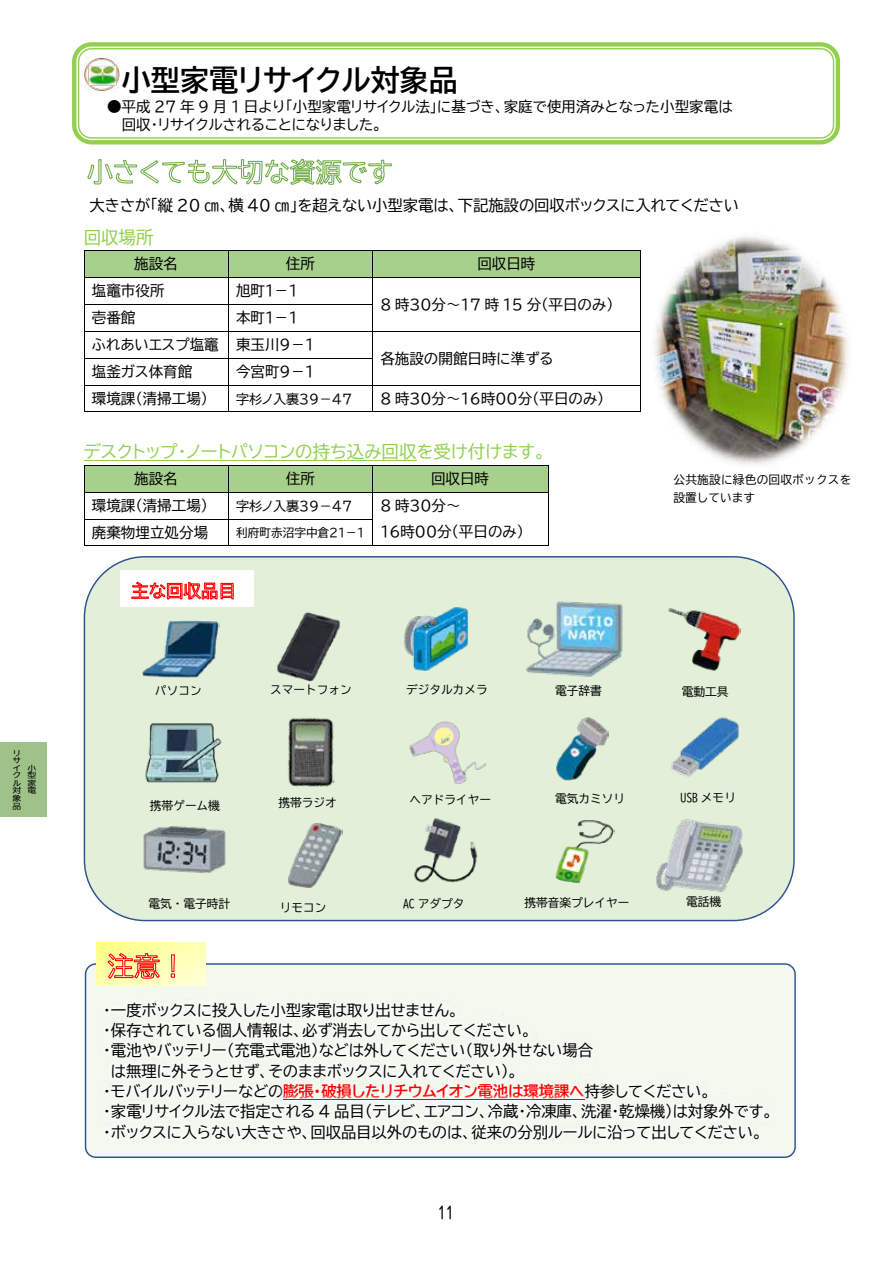
<style>
.page{position:relative;width:893px;height:1263px;background:#fff}
.page>*{position:absolute;margin:0;border:0;box-sizing:border-box;transform-origin:0 0}
.t1{font:29.1px "BIZ UDP Gothic Bold";color:#000}
.t2{font:17.4px "BIZ UDP Gothic";color:#92d050}
.t3{font:16.5px "Jun 201 Pro";color:#000}
.t4{font:15.3px "BIZ UDP Gothic";letter-spacing:-.005em;color:#000}
.t5{font:14.55px/17.5px "BIZ UDP Gothic";color:#000}
.t6{font:13.05px "BIZ UDP Gothic";color:#000}
.t7{font:11.7px/17.4px "BIZ UD Gothic";color:#000}
.t8{font:11.7px "BIZ UDP Gothic";color:#000}
.t9{font:7.5px/7.5px "UD Shin Go NT Pro";color:#000;text-align:justify;scale:1.17 1}
.s1{font-size:14.55px}
.s2{font-family:"BIZ UDP Gothic Bold";color:#f00}
</style>
<div class="page">
<div style="left:0;top:742px;width:47px;height:74px;background:#9ec288"></div>
<div style="left:86px;top:964px;width:709px;height:193px;background:#f3f9ef;border-radius:10px"></div>
<div style="left:85px;top:963px;width:711px;height:195px;border:1px solid #2f528f;border-radius:10px"></div>
<svg style="left:72px;top:42px;width:768px;height:102px"></svg>
<img style="left:84px;top:58px;width:2px;height:34px">
<svg style="left:86px;top:42px;width:306px;height:143px"></svg>
<div style="left:84px;top:251px;width:144px;height:26px;background:#a8d08d"></div>
<div style="left:228px;top:251px;width:144px;height:26px;background:#a8d08d"></div>
<div style="left:373px;top:251px;width:267px;height:26px;background:#a8d08d"></div>
<hr style="left:84px;top:250px;width:144px;height:1px;background:#000">
<hr style="left:228px;top:250px;width:144px;height:1px;background:#000">
<hr style="left:373px;top:250px;width:268px;height:1px;background:#000">
<hr style="left:84px;top:277px;width:144px;height:1px;background:#000">
<hr style="left:228px;top:277px;width:144px;height:1px;background:#000">
<hr style="left:373px;top:277px;width:268px;height:1px;background:#000">
<hr style="left:84px;top:304px;width:144px;height:1px;background:#000">
<hr style="left:228px;top:304px;width:144px;height:1px;background:#000">
<hr style="left:84px;top:331px;width:144px;height:1px;background:#000">
<hr style="left:228px;top:331px;width:144px;height:1px;background:#000">
<hr style="left:373px;top:331px;width:268px;height:1px;background:#000">
<hr style="left:84px;top:358px;width:144px;height:1px;background:#000">
<hr style="left:228px;top:358px;width:144px;height:1px;background:#000">
<hr style="left:84px;top:385px;width:144px;height:1px;background:#000">
<hr style="left:228px;top:385px;width:144px;height:1px;background:#000">
<hr style="left:373px;top:385px;width:268px;height:1px;background:#000">
<svg style="left:84px;top:251px;width:1px;height:161px"></svg>
<hr style="left:84px;top:412px;width:144px;height:1px;background:#000">
<svg style="left:228px;top:251px;width:1px;height:161px"></svg>
<hr style="left:228px;top:412px;width:144px;height:1px;background:#000">
<svg style="left:372px;top:250px;width:1px;height:162px"></svg>
<hr style="left:373px;top:412px;width:268px;height:1px;background:#000">
<hr style="left:84px;top:460px;width:332px;height:1px;background:#92d050">
<div style="left:84px;top:466px;width:144px;height:26px;background:#a8d08d"></div>
<div style="left:228px;top:466px;width:144px;height:26px;background:#a8d08d"></div>
<div style="left:373px;top:466px;width:174px;height:26px;background:#a8d08d"></div>
<hr style="left:84px;top:465px;width:144px;height:1px;background:#000">
<hr style="left:228px;top:465px;width:144px;height:1px;background:#000">
<hr style="left:373px;top:465px;width:175px;height:1px;background:#000">
<hr style="left:84px;top:492px;width:144px;height:1px;background:#000">
<hr style="left:228px;top:492px;width:144px;height:1px;background:#000">
<hr style="left:373px;top:492px;width:175px;height:1px;background:#000">
<hr style="left:84px;top:519px;width:144px;height:1px;background:#000">
<hr style="left:228px;top:519px;width:144px;height:1px;background:#000">
<svg style="left:84px;top:466px;width:1px;height:80px"></svg>
<hr style="left:84px;top:546px;width:144px;height:1px;background:#000">
<svg style="left:228px;top:466px;width:1px;height:80px"></svg>
<hr style="left:228px;top:546px;width:144px;height:1px;background:#000">
<svg style="left:372px;top:465px;width:1px;height:81px"></svg>
<hr style="left:373px;top:546px;width:175px;height:1px;background:#000">
<svg style="left:548px;top:465px;width:1px;height:81px"></svg>
<svg style="left:96px;top:942px;width:110px;height:44px"></svg>
<svg style="left:106px;top:952px;width:70px;height:28px"></svg>
<div style="left:84px;top:556px;width:711px;height:365px;background:#e2f0d9;border:1px solid #2f528f;border-radius:61px"></div>
<div style="left:120px;top:571px;width:134px;height:36px;background:#fff"></div>
<svg style="left:131px;top:581px;width:103px;height:19px"></svg>
<img style="left:142px;top:620px;width:78px;height:58px">
<img style="left:277px;top:612px;width:64px;height:69px">
<img style="left:404px;top:607px;width:64px;height:64px">
<img style="left:145px;top:723px;width:77px;height:60px">
<img style="left:288px;top:717px;width:47px;height:70px">
<img style="left:409px;top:721px;width:78px;height:62px">
<img style="left:654px;top:236px;width:195px;height:229px">
<img style="left:283px;top:1099px;width:302px;height:1px">
<img style="left:414px;top:818px;width:64px;height:65px">
<img style="left:143px;top:826px;width:83px;height:47px">
<img style="left:288px;top:823px;width:55px;height:65px">
<img style="left:526px;top:601px;width:97px;height:76px">
<img style="left:556px;top:717px;width:52px;height:64px">
<img style="left:556px;top:820px;width:59px;height:63px">
<img style="left:656px;top:819px;width:87px;height:73px">
<img style="left:671px;top:717px;width:68px;height:61px">
<img style="left:668px;top:608px;width:72px;height:63px">
<h1 class="t1" style="left:122px;top:65px;width:338px">小型家電リサイクル対象品</h1>
<p class="t5" style="left:122px;top:98px;width:613px;text-indent:-15px">●平成 27 年 9 月 1 日より「小型家電リサイクル法」に基づき、家庭で使用済みとなった小型家電は回収・リサイクルされることになりました。</p>
<p class="t4" style="left:90px;top:197px;width:651px">大きさが「縦 20 ㎝、横 40 ㎝」を超えない小型家電は、下記施設の回収ボックスに入れてください</p>
<p class="t2" style="left:84px;top:228px;width:71px">回収場所</p>
<p class="t5" style="left:134px;top:255px;width:45px">施設名</p>
<p class="t5" style="left:286px;top:255px;width:31px">住所</p>
<p class="t5" style="left:477px;top:255px;width:59px">回収日時</p>
<p class="t5" style="left:92px;top:282px;width:74px">塩竈市役所</p>
<p class="t5" style="left:236px;top:282px;width:63px">旭町１－１</p>
<p class="t5" style="left:380px;top:296px;width:235px">8 時３０分～17 時 15 分（平日のみ）</p>
<p class="t5" style="left:92px;top:309px;width:45px">壱番館</p>
<p class="t5" style="left:92px;top:304px;width:224px;line-height:26.8px;text-indent:144px">本町１－１ふれあいエスプ塩竈 東玉川９－１</p>
<p class="t5" style="left:380px;top:349px;width:175px">各施設の開館日時に準ずる</p>
<p class="t5" style="left:92px;top:363px;width:102px">塩釜ガス体育館</p>
<p class="t5" style="left:236px;top:363px;width:80px">今宮町９－１</p>
<p class="t5" style="left:92px;top:390px;width:118px">環境課（清掃工場）</p>
<p class="t6" style="left:236px;top:392px;width:118px">字杉ノ入裏３９－４７</p>
<p class="t5" style="left:380px;top:390px;width:226px">8 時３０分～1６時００分（平日のみ）</p>
<p class="t2" style="left:84px;top:443px;width:463px">デスクトップ・ノートパソコンの持ち込み回収を受け付けます。</p>
<p class="t5" style="left:134px;top:470px;width:45px">施設名</p>
<p class="t5" style="left:286px;top:470px;width:31px">住所</p>
<p class="t5" style="left:431px;top:470px;width:59px">回収日時</p>
<p class="t5" style="left:92px;top:497px;width:118px">環境課（清掃工場）</p>
<p class="t6" style="left:236px;top:499px;width:118px">字杉ノ入裏３９－４７</p>
<p class="t5" style="left:380px;top:497px;width:82px">8 時３０分～</p>
<p class="t5" style="left:92px;top:524px;width:118px">廃棄物埋立処分場</p>
<p class="t8" style="left:236px;top:527px;width:289px">利府町赤沼字中倉２１－１ <span class="s1">1６時００分（平日のみ）</span></p>
<p class="t7" style="left:673px;top:471px;width:179px">公共施設に緑色の回収ボックスを設置しています</p>
<p class="t9" style="left:13px;top:749px;width:9px;text-align:left">リサイクル対象品</p>
<p class="t9" style="left:28px;top:764px;width:9px">小型家電</p>
<p class="t7" style="left:155px;top:681px;width:48px">パソコン</p>
<p class="t7" style="left:270px;top:681px;width:83px">スマートフォン</p>
<p class="t7" style="left:406px;top:681px;width:83px">デジタルカメラ</p>
<p class="t7" style="left:555px;top:682px;width:48px">電子辞書</p>
<p class="t7" style="left:682px;top:683px;width:48px">電動工具</p>
<p class="t7" style="left:150px;top:797px;width:72px">携帯ゲーム機</p>
<p class="t7" style="left:278px;top:794px;width:60px">携帯ラジオ</p>
<p class="t7" style="left:409px;top:791px;width:83px">ヘアドライヤー</p>
<p class="t7" style="left:555px;top:790px;width:72px">電気カミソリ</p>
<p class="t7" style="left:680px;top:789px;width:57px">USB メモリ</p>
<p class="t7" style="left:149px;top:895px;width:83px">電気・電子時計</p>
<p class="t7" style="left:280px;top:898px;width:48px">リモコン</p>
<p class="t7" style="left:403px;top:895px;width:63px">AC アダプタ</p>
<p class="t7" style="left:524px;top:894px;width:106px">携帯音楽プレイヤー</p>
<p class="t7" style="left:686px;top:893px;width:37px">電話機</p>
<p class="t4" style="left:103px;top:1002px;width:357px">・一度ボックスに投入した小型家電は取り出せません。</p>
<p class="t4" style="left:103px;top:1022px;width:430px">・保存されている個人情報は、必ず消去してから出してください。</p>
<p class="t4" style="left:103px;top:1043px;width:491px">・電池やバッテリー（充電式電池）などは外してください（取り外せない場合</p>
<p class="t4" style="left:111px;top:1063px;width:408px">は無理に外そうとせず、そのままボックスに入れてください）。</p>
<p class="t4" style="left:103px;top:1084px;width:609px">・モバイルバッテリーなどの<span class="s2">膨張・破損したリチウムイオン電池は環境課へ</span>持参してください。</p>
<p class="t4" style="left:103px;top:1104px;width:671px">・家電リサイクル法で指定される 4 品目（テレビ、エアコン、冷蔵・冷凍庫、洗濯・乾燥機）は対象外です。</p>
<p class="t4" style="left:103px;top:1124px;width:660px">・ボックスに入らない大きさや、回収品目以外のものは、従来の分別ルールに沿って出してください。</p>
<p class="t3" style="left:438px;top:1200px;width:18px">11</p>
</div>
